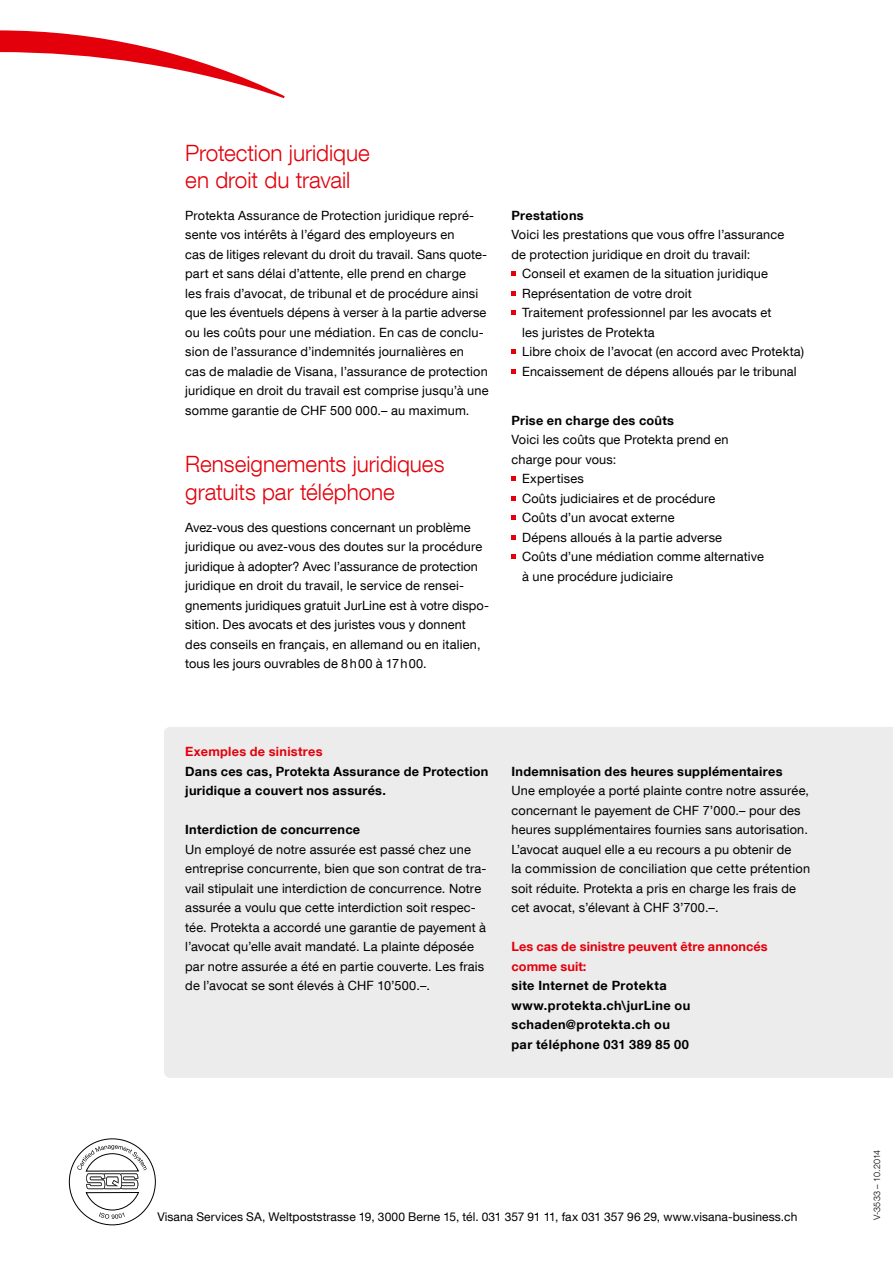
<style>
.page{position:relative;width:893px;height:1263px;background:#fff}
.page>*{position:absolute;margin:0;border:0;box-sizing:border-box;transform-origin:0 0}
.t1{font:300 22.5px/27.8px "Helvetica Neue LT Com";color:#e3000b}
.t2{font:12.75px/19.5px "Helvetica Neue LT Com";letter-spacing:.015em;color:#000}
.t3{font:700 12.75px/19.5px "Helvetica Neue LT Com";letter-spacing:.025em;color:#000}
.t4{font:700 12.75px/19.5px "Helvetica Neue LT Com";letter-spacing:.01em;color:#e3000b}
.t5{font:12px "Helvetica Neue LT Com";letter-spacing:.005em;color:#000}
.t6{font:300 9px "Helvetica Neue LT Com";letter-spacing:.01em;color:#000}
</style>
<div class="page">
<svg style="left:0;top:30px;width:285px;height:68px"></svg>
<div style="left:164px;top:727px;width:729px;height:351px;background:#ececec"></div>
<svg style="left:511px;top:272px;width:5px;height:4px"></svg>
<svg style="left:511px;top:291px;width:5px;height:4px"></svg>
<svg style="left:511px;top:311px;width:5px;height:4px"></svg>
<svg style="left:511px;top:350px;width:5px;height:4px"></svg>
<svg style="left:511px;top:369px;width:5px;height:4px"></svg>
<svg style="left:511px;top:476px;width:5px;height:5px"></svg>
<svg style="left:511px;top:496px;width:5px;height:4px"></svg>
<svg style="left:511px;top:515px;width:5px;height:5px"></svg>
<svg style="left:511px;top:535px;width:5px;height:4px"></svg>
<svg style="left:511px;top:554px;width:5px;height:5px"></svg>
<svg style="left:69px;top:1138px;width:87px;height:87px"></svg>
<h1 class="t1" style="left:185px;top:138px;width:186px">Protection juridique en droit du travail</h1>
<p class="t2" style="left:185px;top:205px;width:305px">Protekta Assurance de Protection juridique repré&shy;sente vos intérêts à l’égard des employeurs en<br>cas de litiges relevant du droit du travail. Sans quote&shy;part et sans délai d’attente, elle prend en charge<br>les frais d’avocat, de tribunal et de procédure ainsi que les éventuels dépens à verser à la partie adverse ou les coûts pour une médiation. En cas de conclu&shy;sion de l’assurance d’indemnités journalières en<br>cas de maladie de Visana, l’assurance de protection juridique en droit du travail est comprise jusqu’à une somme garantie de CHF 500 000.– au maximum.</p>
<h1 class="t1" style="left:185px;top:449px;width:261px">Renseignements juridiques gratuits par téléphone</h1>
<p class="t2" style="left:185px;top:517px;width:305px">Avez-vous des questions concernant un problème juridique ou avez-vous des doutes sur la procédure juridique à adopter? Avec l’assurance de protection juridique en droit du travail, le service de rensei&shy;gnements juridiques gratuit JurLine est à votre dispo&shy;sition. Des avocats et des juristes vous y donnent des conseils en français, en allemand ou en italien, tous les jours ouvrables de 8h00 à 17h00.</p>
<p class="t3" style="left:511px;top:205px;width:74px">Prestations</p>
<p class="t2" style="left:511px;top:225px;width:274px">Voici les prestations que vous offre l’assurance de protection juridique en droit du travail:</p>
<p class="t2" style="left:522px;top:264px;width:284px">Conseil et examen de la situation juridique Représentation de votre droit<br>Traitement professionnel par les avocats et<br>les juristes de Protekta<br>Libre choix de l’avocat (en accord avec Protekta)<br>Encaissement de dépens alloués par le tribunal</p>
<p class="t3" style="left:511px;top:410px;width:164px">Prise en charge des coûts</p>
<p class="t2" style="left:511px;top:429px;width:219px">Voici les coûts que Protekta prend en</p>
<p class="t2" style="left:511px;top:449px;width:106px">charge pour vous:</p>
<p class="t2" style="left:522px;top:468px;width:63px">Expertises</p>
<p class="t2" style="left:522px;top:488px;width:195px">Coûts judiciaires et de procédure</p>
<p class="t2" style="left:522px;top:507px;width:154px">Coûts d’un avocat externe</p>
<p class="t2" style="left:522px;top:527px;width:202px">Dépens alloués à la partie adverse</p>
<p class="t2" style="left:522px;top:546px;width:243px">Coûts d’une médiation comme alternative</p>
<p class="t2" style="left:522px;top:566px;width:153px">à une procédure judiciaire</p>
<p class="t4" style="left:185px;top:741px;width:139px">Exemples de sinistres</p>
<p class="t3" style="left:185px;top:761px;width:305px">Dans ces cas, Protekta Assurance de Protection juridique a couvert nos assurés.</p>
<p class="t3" style="left:185px;top:819px;width:176px">Interdiction de concurrence</p>
<p class="t2" style="left:185px;top:839px;width:303px">Un employé de notre assurée est passé chez une entreprise concurrente, bien que son contrat de tra&shy;vail stipulait une interdiction de concurrence. Notre assurée a voulu que cette interdiction soit respec&shy;tée. Protekta a accordé une garantie de payement à l’avocat qu’elle avait mandaté. La plainte déposée par notre assurée a été en partie couverte. Les frais de l’avocat se sont élevés à CHF 10’500.–.</p>
<p class="t3" style="left:511px;top:761px;width:273px">Indemnisation des heures supplémentaires</p>
<p class="t2" style="left:511px;top:780px;width:300px">Une employée a porté plainte contre notre assurée, concernant le payement de CHF 7’000.– pour des heures supplémentaires fournies sans autorisation.<br>L’avocat auquel elle a eu recours a pu obtenir de<br>la commission de conciliation que cette prétention soit réduite. Protekta a pris en charge les frais de cet avocat, s’élevant à CHF 3’700.–.</p>
<p class="t4" style="left:511px;top:936px;width:258px">Les cas de sinistre peuvent être annoncés comme suit:</p>
<p class="t3" style="left:511px;top:975px;width:180px">site Internet de Protekta www.protekta.ch\jurLine ou schaden@protekta.ch ou par téléphone 031 389 85 00</p>
<p class="t5" style="left:157px;top:1209px;width:641px">Visana Services SA, Weltpoststrasse 19, 3000 Berne 15, tél. 031 357 91 11, fax 031 357 96 29, www.visana-business.ch</p>
<p class="t6" style="left:872px;top:1220px;width:72px;rotate:-90deg">V-3533 – 10.2014</p>
</div>
